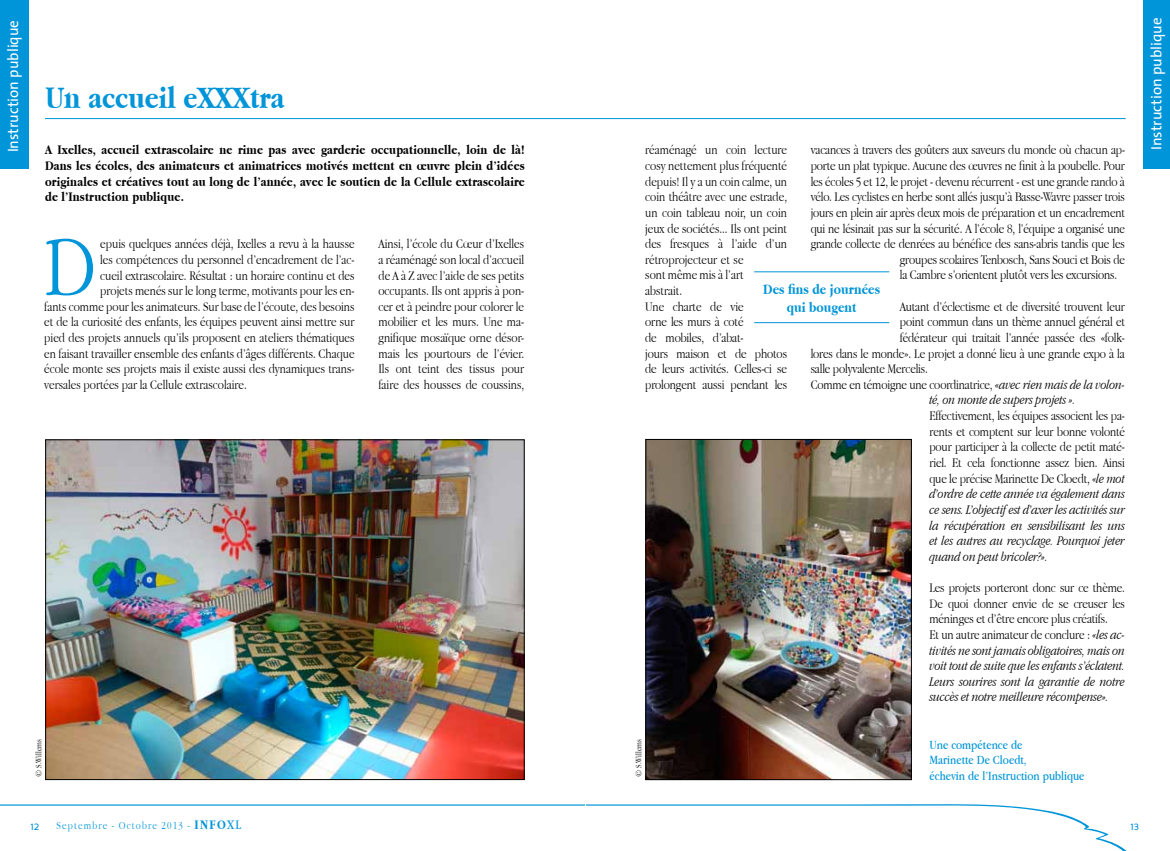
<style>
.page{position:relative;width:1170px;height:851px;background:#fff}
.page>*{position:absolute;margin:0;border:0;box-sizing:border-box;transform-origin:0 0}
.t1{font:300 88.12px "Apple Garamond";color:#0095d8}
.t2{font:700 32.5px "Apple Garamond";color:#0095d8}
.t3{font:15px "The Sans";color:#fff}
.t4{font:700 15px/18px "Apple Garamond";color:#0095d8;text-align:center}
.t5{font:300 13.75px/15.6px "Apple Garamond";letter-spacing:-.01em;color:#000;text-align:justify}
.t6{font:italic 300 13.75px/15.6px "Apple Garamond";letter-spacing:-.01em;color:#000}
.t7{font:700 13.75px/15.6px "Apple Garamond";letter-spacing:.01em;color:#000;text-align:justify}
.t8{font:13.12px/15.6px "Apple Garamond";color:#0095d8}
.t9{font:300 11.25px "Apple Garamond";letter-spacing:.1em;color:#0095d8}
.t10{font:11.25px "Perspective Sans";color:#0095d8}
.t11{font:300 8.75px "Apple Garamond";color:#000}
.s1{font-style:italic}
.s2{font-style:normal}
.s3{font-weight:700;font-size:13.75px}
.s4{font-weight:400;font-size:13.75px}
</style>
<div class="page">
<svg style="left:0;top:804px;width:1126px;height:46px"></svg>
<hr style="left:45px;top:118px;width:1080px;height:1px;background:#0095d8">
<div style="left:0;top:0;width:29px;height:169px;background:#0095d8"></div>
<div style="left:1143px;top:0;width:26px;height:169px;background:#0095d8"></div>
<img style="left:47px;top:441px;width:475px;height:336px">
<div style="left:45px;top:439px;width:479px;height:340px;border:1px solid #000"></div>
<img style="left:647px;top:441px;width:262px;height:336px">
<div style="left:645px;top:439px;width:266px;height:340px;border:1px solid #000"></div>
<hr style="left:754px;top:271px;width:135px;height:1px;background:#0095d8">
<hr style="left:754px;top:322px;width:135px;height:1px;background:#0095d8">
<p class="t3" style="left:0;top:152px;width:134px;rotate:-90deg">Instruction publique</p>
<h2 class="t2" style="left:45px;top:79px;width:241px">Un accueil eXXXtra</h2>
<p class="t5" style="left:645px;top:142px;width:143px;text-align:left">réaménagé un coin lecture cosy nettement plus fréquenté depuis! Il y a un coin calme, un coin théâtre avec une estrade, un coin tableau noir, un coin jeux de sociétés... Ils ont peint des fresques à l’aide d’un rétroprojecteur et se<br>sont même mis à l’art<br>abstrait.<br>Une charte de vie<br>orne les murs à coté<br>de mobiles, d’abat-<br>jours maison et de photos de leurs activités. Celles-ci se prolongent aussi pendant les</p>
<p class="t5" style="left:810px;top:142px;width:316px">vacances à travers des goûters aux saveurs du monde où chacun ap-</p>
<p class="t7" style="left:45px;top:142px;width:481px">A Ixelles, accueil extrascolaire ne rime pas avec garderie occupationnelle, loin de là!<br>Dans les écoles, des animateurs et animatrices motivés mettent en œuvre plein d’idées originales et créatives tout au long de l’année, avec le soutien de la Cellule extrascolaire de l’Instruction publique.</p>
<p class="t5" style="left:810px;top:157px;width:316px">porte un plat typique. Aucune des œuvres ne finit à la poubelle. Pour</p>
<p class="t5" style="left:810px;top:173px;width:316px">les écoles 5 et 12, le projet - devenu récurrent - est une grande rando à</p>
<p class="t5" style="left:810px;top:189px;width:316px">vélo. Les cyclistes en herbe sont allés jusqu’à Basse-Wavre passer trois</p>
<p class="t5" style="left:810px;top:204px;width:316px">jours en plein air après deux mois de préparation et un encadrement</p>
<p class="t5" style="left:810px;top:220px;width:316px">qui ne lésinait pas sur la sécurité. A l’école 8, l’équipe a organisé une</p>
<p class="t5" style="left:810px;top:236px;width:316px">grande collecte de denrées au bénéfice des sans-abris tandis que les</p>
<p class="t5" style="left:899px;top:251px;width:226px">groupes scolaires Tenbosch, Sans Souci et Bois de</p>
<p class="t5" style="left:899px;top:267px;width:219px">la Cambre s’orientent plutôt vers les excursions.</p>
<p class="t5" style="left:899px;top:298px;width:226px">Autant d’éclectisme et de diversité trouvent leur</p>
<p class="t5" style="left:899px;top:314px;width:226px">point commun dans un thème annuel général et</p>
<p class="t5" style="left:899px;top:329px;width:226px">fédérateur qui traitait l’année passée des «folk-</p>
<p class="t5" style="left:810px;top:345px;width:316px">lores dans le monde». Le projet a donné lieu à une grande expo à la</p>
<p class="t5" style="left:810px;top:361px;width:119px">salle polyvalente Mercelis.</p>
<p class="t5" style="left:810px;top:376px;width:316px">Comme en témoigne une coordinatrice, <span class="s1">«avec rien mais de la volon-</span></p>
<p class="t6" style="left:929px;top:392px;width:148px">té, on monte de supers projets ».</p>
<p class="t5" style="left:929px;top:407px;width:197px">Effectivement, les équipes associent les pa&shy;rents et comptent sur leur bonne volonté pour participer à la collecte de petit maté&shy;riel. Et cela fonctionne assez bien. Ainsi que le précise Marinette De Cloedt, <span class="s1">«le mot d’ordre de cette année va également dans ce sens. L’objectif est d’axer les activités sur la récupération en sensibilisant les uns et les autres au recyclage. Pourquoi jeter quand on peut bricoler?».</span></p>
<p class="t6" style="left:929px;top:579px;width:197px"><span class="s2">Les projets porteront donc sur ce thème.<br>De quoi donner envie de se creuser les méninges et d’être encore plus créatifs.<br>Et un autre animateur de conclure :</span> «les ac&shy;tivités ne sont jamais obligatoires, mais on voit tout de suite que les enfants s’éclatent.<br>Leurs sourires sont la garantie de notre succès et notre meilleure récompense».</p>
<p class="t8" style="left:929px;top:736px;width:157px">Une compétence de<br>Marinette De Cloedt,<br>échevin de l’Instruction publique</p>
<h1 class="t1" style="left:44px;top:215px;width:53px">D</h1>
<p class="t5" style="left:100px;top:236px;width:256px">epuis quelques années déjà, Ixelles a revu à la hausse</p>
<p class="t5" style="left:378px;top:236px;width:147px">Ainsi, l’école du Cœur d’Ixelles a réaménagé son local d’accueil de A à Z avec l’aide de ses petits occupants. Ils ont appris à pon&shy;cer et à peindre pour colorer le mobilier et les murs. Une ma&shy;gnifique mosaïque orne désor&shy;mais les pourtours de l’évier.<br>Ils ont teint des tissus pour faire des housses de coussins,</p>
<p class="t5" style="left:100px;top:251px;width:256px">les compétences du personnel d’encadrement de l’ac-</p>
<p class="t5" style="left:100px;top:267px;width:256px">cueil extrascolaire. Résultat : un horaire continu et des</p>
<p class="t5" style="left:100px;top:283px;width:256px">projets menés sur le long terme, motivants pour les en-</p>
<p class="t5" style="left:44px;top:298px;width:312px">fants comme pour les animateurs. Sur base de l’écoute, des besoins</p>
<p class="t5" style="left:44px;top:314px;width:311px">et de la curiosité des enfants, les équipes peuvent ainsi mettre sur</p>
<p class="t5" style="left:44px;top:329px;width:312px">pied des projets annuels qu’ils proposent en ateliers thématiques</p>
<p class="t5" style="left:44px;top:345px;width:312px">en faisant travailler ensemble des enfants d’âges différents. Chaque</p>
<p class="t5" style="left:44px;top:361px;width:312px">école monte ses projets mais il existe aussi des dynamiques trans-</p>
<p class="t5" style="left:44px;top:376px;width:204px">versales portées par la Cellule extrascolaire.</p>
<p class="t4" style="left:763px;top:280px;width:118px">Des fins de journées qui bougent</p>
<p class="t11" style="left:34px;top:776px;width:39px;rotate:-90deg">© S.Willems</p>
<p class="t11" style="left:633px;top:776px;width:39px;rotate:-90deg">© S.Willems</p>
<p class="t3" style="left:1143px;top:150px;width:134px;rotate:-90deg">Instruction publique</p>
<p class="t10" style="left:30px;top:819px;width:11px">12</p>
<p class="t9" style="left:56px;top:819px;width:186px">Septembre - Octobre 2013 - <span class="s3">INFO</span><span class="s4">XL</span></p>
<p class="t10" style="left:1130px;top:819px;width:10px">13</p>
</div>
